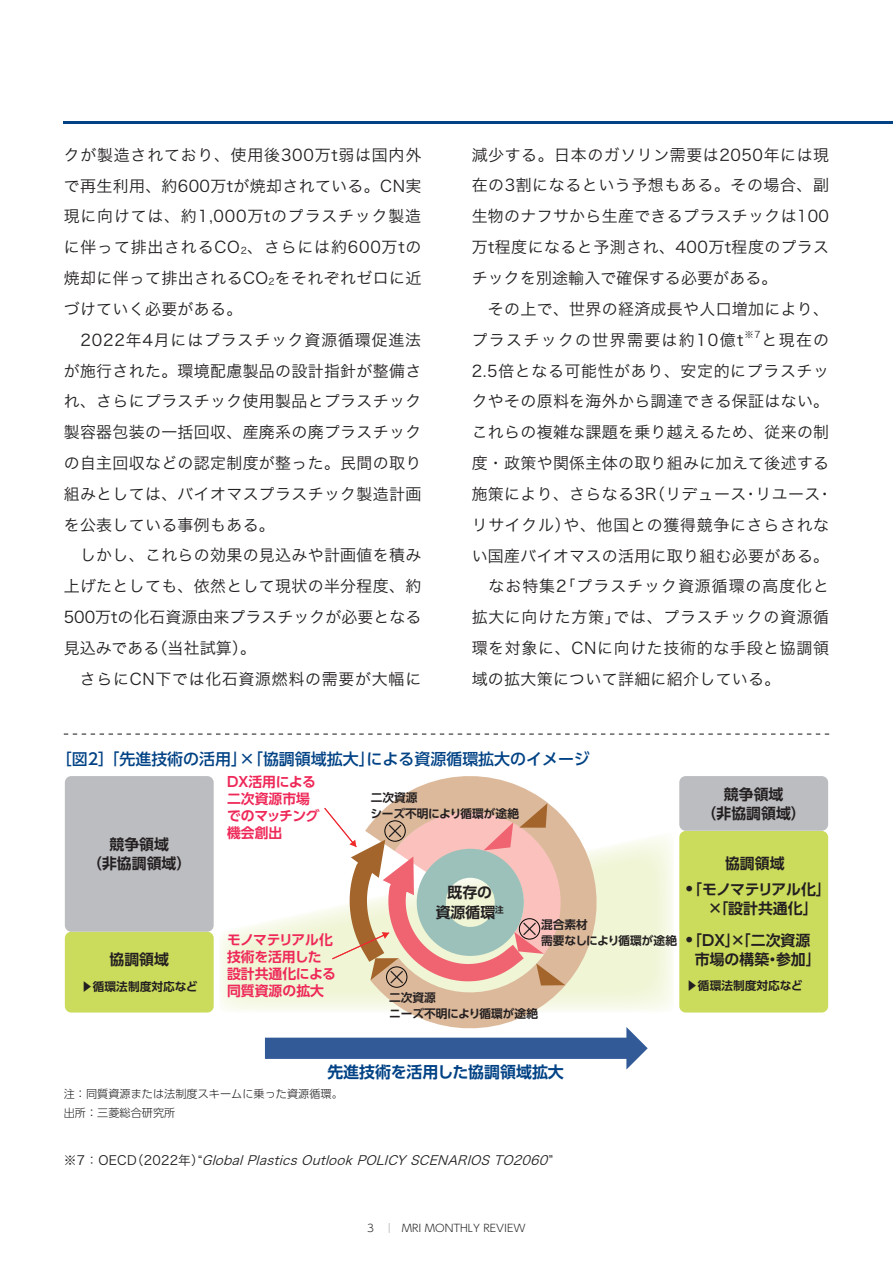
<style>
.page{position:relative;width:893px;height:1263px;background:#fff}
.page>*{position:absolute;margin:0;border:0;box-sizing:border-box;transform-origin:0 0}
.t1{font:15.9px/30.8px "Hira Kaku Std W3";letter-spacing:.02em;color:#231f20}
.t2{font:500 15.9px "UD Shin Go Pro";color:#014285}
.t3{font:700 15.9px "UD Shin Go Pro De";color:#014285}
.t4{font:700 14.85px/19.2px "UD Shin Go Pro De";color:#231f20;text-align:center}
.t5{font:700 13.8px/17px "UD Shin Go Pro De";color:#ee2858}
.t6{font:italic 12.75px "Hira Kaku Std W3";color:#231f20}
.t7{font:700 11.7px/15.9px "UD Shin Go Pro De";color:#231f20}
.t8{font:300 11.1px "UD Shin Go Pro";color:#231f20}
.t9{font:300 10.5px "UD Shin Go Pro";color:#231f20}
.t10{font:9.3px "Hira Kaku Std W3";color:#231f20}
.s1{font-size:9.3px}
.s2{font-style:normal}
.s3{font-family:"Axis Std";font-weight:200}
</style>
<div class="page">
<hr style="left:64px;top:121px;width:829px;height:2px;background:#014285">
<svg style="left:64px;top:733px;width:765px;height:2px"></svg>
<svg style="left:219px;top:837px;width:454px;height:174px"></svg>
<svg style="left:265px;top:1027px;width:383px;height:42px"></svg>
<svg style="left:365px;top:776px;width:249px;height:269px"></svg>
<div style="left:65px;top:932px;width:149px;height:80px;background:#cbdc5c;border-radius:6px"></div>
<div style="left:65px;top:776px;width:149px;height:156px;background:#bcbdc0;border-radius:6px"></div>
<div style="left:679px;top:831px;width:149px;height:181px;background:#cbdc5c;border-radius:6px"></div>
<div style="left:679px;top:776px;width:149px;height:55px;background:#bcbdc0;border-radius:6px"></div>
<div style="left:386px;top:967px;width:21px;height:20px;border:1px solid #030303;border-radius:50%"></div>
<svg style="left:323px;top:796px;width:251px;height:189px"></svg>
<p class="t1" style="left:64px;top:139px;width:359px">クが製造されており、使用後300万ｔ弱は国内外で再生利用、約600万ｔが焼却されている。CN実現に向けては、約1,000万tのプラスチック製造に伴って排出されるCO<span class="s1">2</span>、さらには約600万ｔの焼却に伴って排出されるCO<span class="s1">2</span>をそれぞれゼロに近づけていく必要がある。<br>　2022年4月にはプラスチック資源循環促進法が施行された。環境配慮製品の設計指針が整備され、さらにプラスチック使用製品とプラスチック製容器包装の一括回収、産廃系の廃プラスチックの自主回収などの認定制度が整った。民間の取り組みとしては、バイオマスプラスチック製造計画を公表している事例もある。<br>　しかし、これらの効果の見込みや計画値を積み上げたとしても、依然として現状の半分程度、約<br>500万ｔの化石資源由来プラスチックが必要となる見込みである（当社試算）。<br>　さらにCN下では化石資源燃料の需要が大幅に</p>
<p class="t1" style="left:472px;top:139px;width:359px">減少する。日本のガソリン需要は2050年には現在の3割になるという予想もある。その場合、副生物のナフサから生産できるプラスチックは100万ｔ程度になると予測され、400万t程度のプラスチックを別途輸入で確保する必要がある。<br>　その上で、世界の経済成長や人口増加により、プラスチックの世界需要は約10億ｔ</p>
<p class="t10" style="left:744px;top:327px;width:18px">※7</p>
<p class="t1" style="left:472px;top:324px;width:363px;text-indent:290px">と現在の<br>2.5倍となる可能性があり、安定的にプラスチックやその原料を海外から調達できる保証はない。これらの複雑な課題を乗り越えるため、従来の制度・政策や関係主体の取り組みに加えて後述する施策により、さらなる３Ｒ（リデュース・リユース・リサイクル）や、他国との獲得競争にさらされない国産バイオマスの活用に取り組む必要がある。　なお特集2「プラスチック資源循環の高度化と拡大に向けた方策」では、プラスチックの資源循環を対象に、CNに向けた技術的な手段と協調領域の拡大策について詳細に紹介している。</p>
<p class="t2" style="left:56px;top:746px;width:536px">［図2］「先進技術の活用」×「協調領域拡大」による資源循環拡大のイメージ</p>
<p class="t4" style="left:87px;top:834px;width:106px">競争領域<br>（非協調領域）</p>
<p class="t4" style="left:109px;top:950px;width:61px">協調領域</p>
<p class="t7" style="left:81px;top:978px;width:118px">▶循環法制度対応など</p>
<p class="t5" style="left:227px;top:773px;width:94px">DX活用による二次資源市場でのマッチング機会創出</p>
<p class="t5" style="left:227px;top:931px;width:110px">モノマテリアル化技術を活用した設計共通化による同質資源の拡大</p>
<p class="t7" style="left:370px;top:789px;width:150px">二次資源<br>シーズ不明により循環が途絶</p>
<p class="t4" style="left:436px;top:882px;width:70px;line-height:20.2px">既存の<br>資源循環<sup>注</sup></p>
<p class="t7" style="left:541px;top:916px;width:137px">混合素材<br>需要なしにより循環が途絶</p>
<p class="t7" style="left:389px;top:989px;width:150px">二次資源<br>ニーズ不明により循環が途絶</p>
<p class="t4" style="left:702px;top:784px;width:106px">競争領域<br>（非協調領域）</p>
<p class="t4" style="left:725px;top:853px;width:61px">協調領域</p>
<p class="t4" style="left:686px;top:879px;width:146px"><sup>●</sup>「モノマテリアル化」　×「設計共通化」</p>
<p class="t4" style="left:695px;top:930px;width:127px;text-align:left;text-indent:-9px"><sup>●</sup>「DX」×「二次資源市場の構築・参加」</p>
<p class="t7" style="left:686px;top:977px;width:118px">▶循環法制度対応など</p>
<p class="t3" style="left:327px;top:1059px;width:238px">先進技術を活用した協調領域拡大</p>
<p class="t8" style="left:64px;top:1085px;width:281px">注：同質資源または法制度スキームに乗った資源循環。</p>
<p class="t8" style="left:64px;top:1104px;width:113px">出所：三菱総合研究所</p>
<p class="t6" style="left:64px;top:1150px;width:491px"><span class="s2">※ 7 ： O E C D（ 2 0 2 2 年）“</span> GlobalPlasticsOutlookPOLICY SCENARIOSTO2060<span class="s2">”</span></p>
<p class="t9" style="left:367px;top:1219px;width:160px">3 <span class="s3">｜</span> MRI MONTHLY REVIEW</p>
</div>
